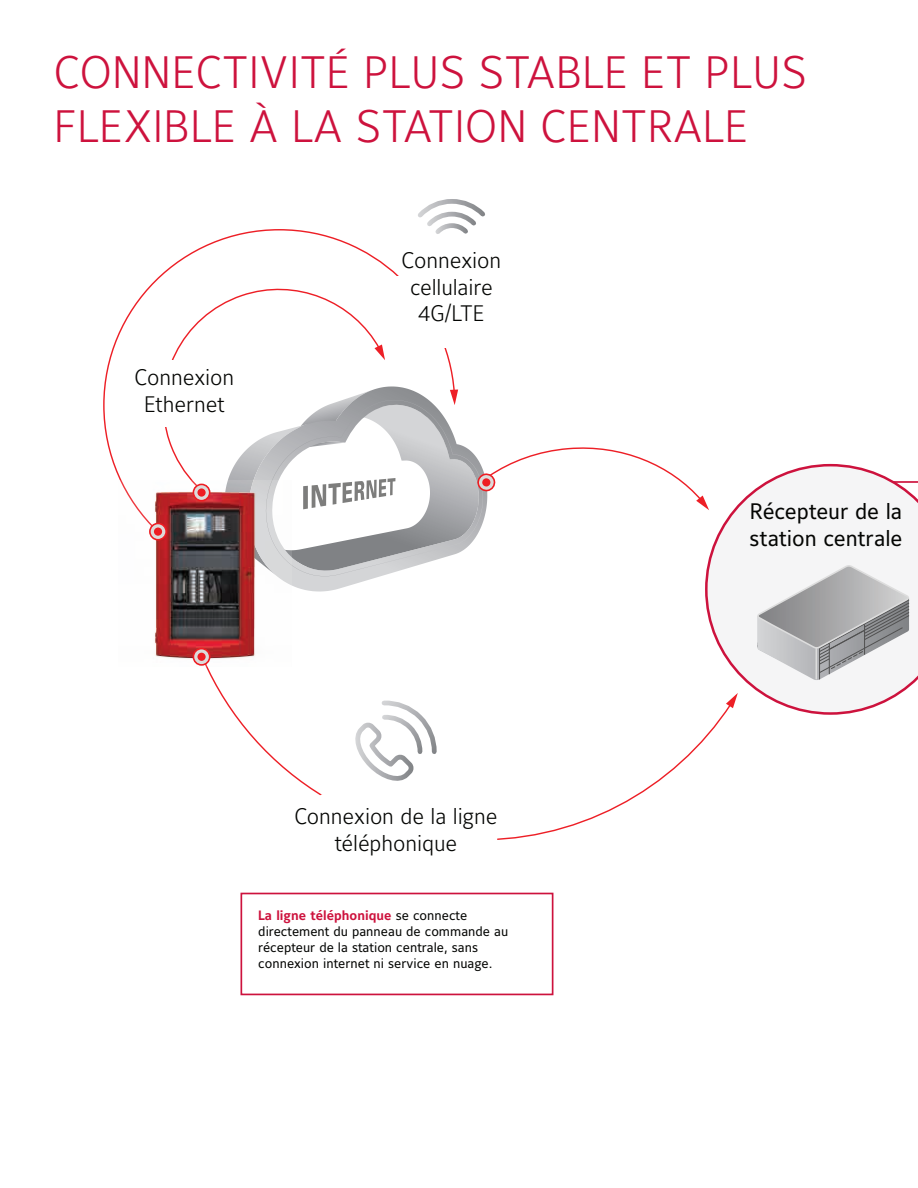
<style>
.page{position:relative;width:918px;height:1188px;background:#fff}
.page>*{position:absolute;margin:0;border:0;box-sizing:border-box;transform-origin:0 0}
.t1{font:300 45px/54px "Maurea Jci Lf ML";letter-spacing:.01em;color:#cd123d}
.t2{font:300 22.2px/26.7px "Maurea Jci Lf ML";letter-spacing:-.005em;color:#040503;text-align:center}
.t3{font:22.2px/26.7px "Maurea Jci Lf ML";letter-spacing:-.005em;color:#040503}
.t4{font:13.5px/16.2px "Maurea Jci Lf ML";color:#040503}
.s1{font-weight:700;color:#cd123d}
</style>
<div class="page">
<svg style="left:205px;top:666px;width:519px;height:174px"></svg>
<svg style="left:705px;top:464px;width:212px;height:251px"></svg>
<svg style="left:757px;top:481px;width:161px;height:199px"></svg>
<hr style="left:829px;top:643px;width:1px;height:31px;background:#515151">
<hr style="left:819px;top:648px;width:1px;height:31px;background:#515151">
<hr style="left:816px;top:648px;width:1px;height:31px;background:#ddd">
<hr style="left:864px;top:624px;width:1px;height:31px;background:#515151">
<div style="left:311px;top:793px;width:186px;height:86px;background:#fff;border-radius:19px"></div>
<div style="left:357px;top:697px;width:97px;height:136px;background:#fff;border-radius:14px"></div>
<svg style="left:351px;top:698px;width:86px;height:84px"></svg>
<div style="left:241px;top:893px;width:312px;height:102px;border:2px solid #cd123d"></div>
<svg style="left:103px;top:229px;width:353px;height:252px"></svg>
<svg style="left:292px;top:390px;width:417px;height:198px"></svg>
<div style="left:380px;top:276px;width:128px;height:72px;background:#fff"></div>
<svg style="left:413px;top:199px;width:72px;height:40px"></svg>
<svg style="left:147px;top:276px;width:235px;height:212px"></svg>
<svg style="left:375px;top:345px;width:10px;height:15px"></svg>
<div style="left:142px;top:360px;width:51px;height:67px;background:#fff"></div>
<img style="left:120px;top:481px;width:172px;height:185px">
<svg style="left:193px;top:649px;width:17px;height:16px"></svg>
<div style="left:193px;top:648px;width:17px;height:18px;border:2px solid #ee1d23;border-radius:50%"></div>
<div style="left:197px;top:652px;width:9px;height:10px;background:#ee1d23;border-radius:50%"></div>
<div style="left:196px;top:651px;width:11px;height:11px;border:2px solid #dcdbda;border-radius:50%"></div>
<svg style="left:193px;top:484px;width:17px;height:17px"></svg>
<div style="left:193px;top:484px;width:17px;height:17px;border:2px solid #ee1d23;border-radius:50%"></div>
<div style="left:197px;top:488px;width:9px;height:9px;background:#ee1d23;border-radius:50%"></div>
<div style="left:196px;top:487px;width:11px;height:11px;border:2px solid #dcdbda;border-radius:50%"></div>
<svg style="left:150px;top:523px;width:16px;height:17px"></svg>
<div style="left:149px;top:523px;width:18px;height:18px;border:2px solid #ee1d23;border-radius:50%"></div>
<div style="left:153px;top:527px;width:10px;height:10px;background:#ee1d23;border-radius:50%"></div>
<div style="left:152px;top:526px;width:12px;height:11px;border:2px solid #dcdbda;border-radius:50%"></div>
<h1 class="t1" style="left:54px;top:44px;width:754px">CONNECTIVITÉ PLUS STABLE ET PLUS<br>FLEXIBLE À LA STATION CENTRALE</h1>
<h2 class="t2" style="left:135px;top:364px;width:101px">Connexion<br>Ethernet</h2>
<h2 class="t2" style="left:402px;top:247px;width:101px">Connexion cellulaire<br>4G/LTE</h2>
<h2 class="t2" style="left:294px;top:803px;width:205px">Connexion de la ligne téléphonique</h2>
<p class="t4" style="left:258px;top:907px;width:251px"><span class="s1">La ligne téléphonique</span> se connecte directement du panneau de commande au récepteur de la station centrale, sans connexion internet ni service en nuage.</p>
<h2 class="t3" style="left:750px;top:498px;width:154px">Récepteur de la station centrale</h2>
</div>
